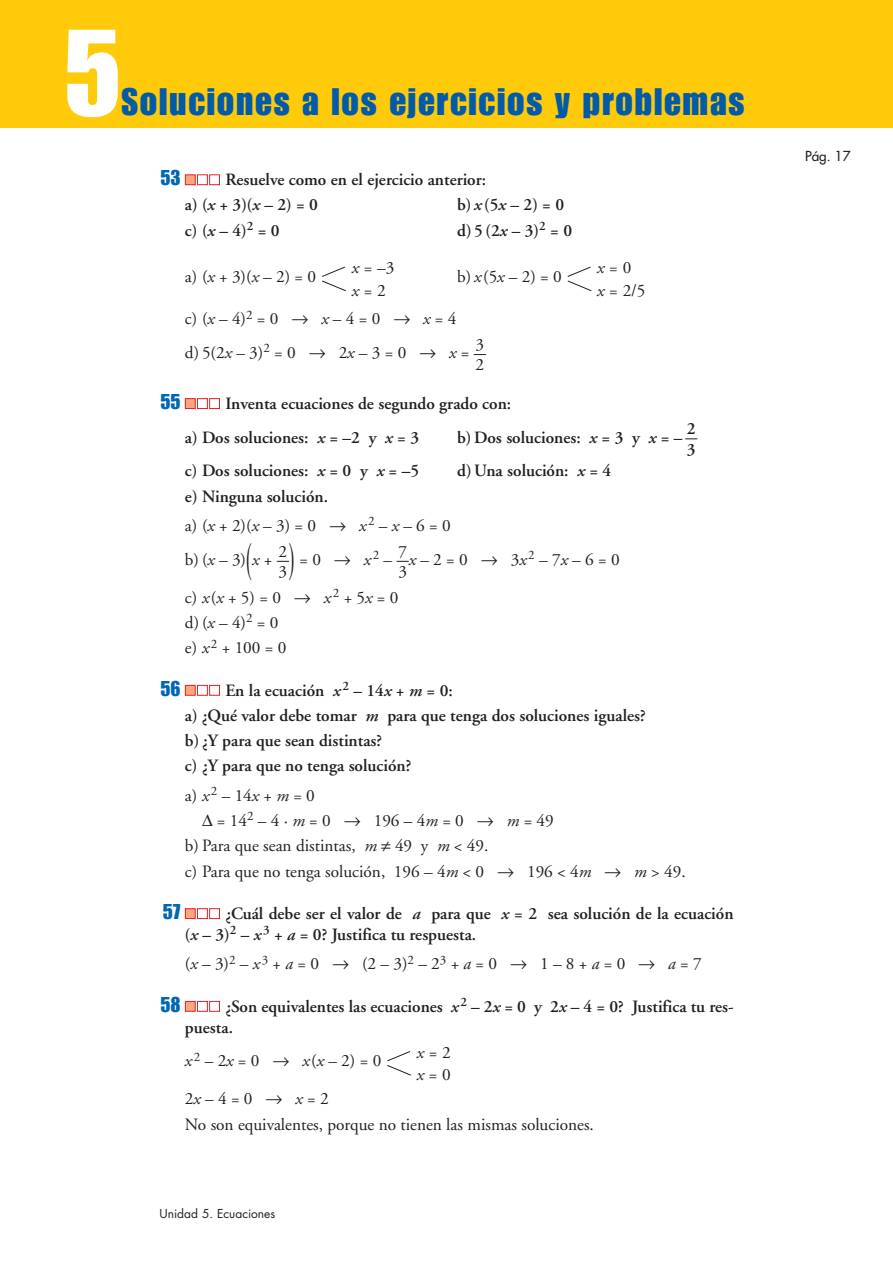
<style>
.page{position:relative;width:893px;height:1263px;background:#fff}
.page>*{position:absolute;margin:0;border:0;box-sizing:border-box;transform-origin:0 0}
.t1{font:120px "Impact";color:#fff}
.t2{font:43.05px "Anaya Math 1";color:#231f20;scale:.4 1}
.t3{font:37.5px "Impact";letter-spacing:.05em;color:#015aaa}
.t4{font:21px "Impact";color:#0166b3}
.t5{font:600 17.25px/25.2px "Adobe Garamond";color:#231f20}
.t6{font:17.25px/25.2px "Adobe Garamond";color:#231f20}
.t7{font:13.5px "Futura";color:#231f20}
.t8{font:12px "Futura";color:#231f20}
.s1{font-style:italic}
.s2{font-family:"Anaya Math 1"}
.s3{font-weight:400}
.s4{font-weight:400;font-style:italic}
.s5{font-family:"Anaya Math 1";font-weight:400}
</style>
<div class="page">
<div style="left:0;top:0;width:893px;height:128px;background:#feca0a"></div>
<svg style="left:387px;top:1051px;width:24px;height:25px"></svg>
<div style="left:209px;top:1001px;width:11px;height:11px;border:1px solid #ee1d23"></div>
<div style="left:197px;top:1001px;width:11px;height:11px;border:1px solid #ee1d23"></div>
<div style="left:185px;top:1001px;width:10px;height:10px;background:#f8a87e"></div>
<div style="left:185px;top:1001px;width:11px;height:11px;border:1px solid #ee1d23"></div>
<div style="left:209px;top:908px;width:11px;height:11px;border:1px solid #ee1d23"></div>
<div style="left:197px;top:908px;width:11px;height:11px;border:1px solid #ee1d23"></div>
<div style="left:185px;top:909px;width:10px;height:10px;background:#f8a87e"></div>
<div style="left:185px;top:908px;width:11px;height:11px;border:1px solid #ee1d23"></div>
<div style="left:209px;top:685px;width:11px;height:11px;border:1px solid #ee1d23"></div>
<div style="left:197px;top:685px;width:11px;height:11px;border:1px solid #ee1d23"></div>
<div style="left:185px;top:685px;width:10px;height:10px;background:#f8a87e"></div>
<div style="left:185px;top:685px;width:11px;height:11px;border:1px solid #ee1d23"></div>
<svg style="left:397px;top:561px;width:12px;height:1px"></svg>
<svg style="left:277px;top:561px;width:12px;height:1px"></svg>
<svg style="left:685px;top:438px;width:12px;height:1px"></svg>
<div style="left:209px;top:398px;width:11px;height:11px;border:1px solid #ee1d23"></div>
<div style="left:197px;top:398px;width:11px;height:11px;border:1px solid #ee1d23"></div>
<div style="left:185px;top:399px;width:10px;height:9px;background:#f8a87e"></div>
<div style="left:185px;top:398px;width:11px;height:11px;border:1px solid #ee1d23"></div>
<svg style="left:474px;top:354px;width:12px;height:1px"></svg>
<svg style="left:567px;top:266px;width:25px;height:25px"></svg>
<svg style="left:322px;top:266px;width:24px;height:26px"></svg>
<div style="left:209px;top:174px;width:11px;height:11px;border:1px solid #ee1d23"></div>
<div style="left:197px;top:174px;width:11px;height:11px;border:1px solid #ee1d23"></div>
<div style="left:185px;top:175px;width:10px;height:10px;background:#f8a87e"></div>
<div style="left:185px;top:174px;width:11px;height:11px;border:1px solid #ee1d23"></div>
<h1 class="t1" style="left:64px;top:30px;width:59px">5</h1>
<h3 class="t3" style="left:121px;top:89px;width:625px">Soluciones a los ejercicios y problemas</h3>
<p class="t4" style="left:161px;top:170px;width:22px">53</p>
<p class="t5" style="left:185px;top:169px;width:303px;text-indent:40px">Resuelve como en el ejercicio anterior: a) (<span class="s1">x</span> + 3)(<span class="s1">x</span> – 2) = 0</p>
<p class="t5" style="left:457px;top:194px;width:109px">b)<span class="s1">x</span>(5<span class="s1">x</span> – 2) = 0</p>
<p class="t5" style="left:185px;top:219px;width:96px">c) (<span class="s1">x</span> – 4)<sup>2</sup> = 0</p>
<p class="t5" style="left:457px;top:219px;width:116px">d) 5 (2<span class="s1">x</span> – 3)<sup>2</sup> = 0</p>
<p class="t6" style="left:185px;top:266px;width:133px">a) (<span class="s1">x</span> + 3)(<span class="s1">x</span> – 2) = 0</p>
<p class="t6" style="left:457px;top:266px;width:106px">b) <span class="s1">x</span>(5<span class="s1">x</span> – 2) = 0</p>
<p class="t6" style="left:185px;top:304px;width:286px;line-height:33.8px">c)(<span class="s1">x</span>– 4)<sup>2</sup>= 0 <span class="s2">8</span> <span class="s1">x</span>– 4 = 0 <span class="s2">8</span> <span class="s1">x</span>= 4 d)5(2<span class="s1">x</span> – 3)<sup>2</sup> = 0 <span class="s2">8</span> 2<span class="s1">x</span> – 3 = 0 <span class="s2">8</span> <span class="s1">x</span> =</p>
<p class="t6" style="left:352px;top:258px;width:44px;line-height:22.4px"><span class="s1">x</span> = –3 <span class="s1">x</span> = 2</p>
<p class="t6" style="left:475px;top:336px;width:10px;line-height:20.2px">3<br>2</p>
<p class="t6" style="left:597px;top:258px;width:50px;line-height:22.4px"><span class="s1">x</span> = 0<br><span class="s1">x</span> = 2/5</p>
<p class="t4" style="left:161px;top:394px;width:22px">55</p>
<p class="t5" style="left:185px;top:388px;width:328px;line-height:33.8px;text-indent:40px">Inventa ecuaciones de segundo grado con: a) Dos soluciones: <span class="s1">x</span> = –2 y <span class="s1">x</span> = 3</p>
<p class="t5" style="left:687px;top:420px;width:10px;line-height:20.2px">2<br>3</p>
<p class="t5" style="left:457px;top:426px;width:227px">b) Dos soluciones: <span class="s1">x</span> = 3 y <span class="s1">x</span> = –</p>
<p class="t5" style="left:185px;top:460px;width:236px">c) Dos soluciones: <span class="s1">x</span> = 0 y <span class="s1">x</span> = –5</p>
<p class="t5" style="left:457px;top:460px;width:156px">d) Una solución: <span class="s1">x</span> = 4</p>
<p class="t5" style="left:185px;top:483px;width:267px;line-height:29.5px">e) Ninguna solución.<br><span class="s3">a) (</span><span class="s4">x</span> <span class="s3">+ 2)(</span><span class="s4">x</span> <span class="s3">– 3) = 0</span> <span class="s5">8</span> <span class="s4">x</span><sup>2</sup> <span class="s3">–</span> <span class="s4">x</span> <span class="s3">– 6 = 0</span></p>
<p class="t6" style="left:185px;top:548px;width:89px">b)(<span class="s1">x</span>– 3) <span class="s1">x</span>+</p>
<p class="t6" style="left:299px;top:548px;width:322px">= 0 <span class="s2">8</span> <span class="s1">x</span><sup>2</sup>– <span class="s1">x</span>– 2 = 0 <span class="s2">8</span> 3<span class="s1">x</span><sup>2</sup>– 7<span class="s1">x</span>– 6 = 0</p>
<p class="t6" style="left:185px;top:586px;width:215px">c) <span class="s1">x</span>(<span class="s1">x</span> + 5) = 0 <span class="s2">8</span> <span class="s1">x</span><sup>2</sup> + 5<span class="s1">x</span> = 0 d) (<span class="s1">x</span> – 4)<sup>2</sup> = 0<br>e) <span class="s1">x</span><sup>2</sup> + 100 = 0</p>
<h2 class="t2" style="left:246px;top:539px;width:16px">(</h2>
<h2 class="t2" style="left:289px;top:539px;width:16px">)</h2>
<p class="t6" style="left:279px;top:540px;width:10px">2</p>
<p class="t6" style="left:398px;top:540px;width:10px">7</p>
<p class="t6" style="left:279px;top:561px;width:10px">3</p>
<p class="t6" style="left:398px;top:561px;width:10px">3</p>
<p class="t4" style="left:161px;top:681px;width:22px">56</p>
<p class="t5" style="left:185px;top:679px;width:462px;text-indent:40px">En la ecuación <span class="s1">x</span> <sup>2</sup> – 14<span class="s1">x</span> + <span class="s1">m</span> = 0:<br>a) ¿Qué valor debe tomar <span class="s1">m</span> para que tenga dos soluciones iguales? b) ¿Y para que sean distintas?<br>c) ¿Y para que no tenga solución?</p>
<p class="t6" style="left:185px;top:784px;width:131px">a)<span class="s1">x</span><sup>2</sup>– 14<span class="s1">x</span>+<span class="s1">m</span>= 0</p>
<p class="t6" style="left:202px;top:810px;width:353px"><span class="s2">D</span>= 14<sup>2</sup>– 4 · <span class="s1">m</span>= 0 <span class="s2">8</span> 196 – 4<span class="s1">m</span>= 0 <span class="s2">8</span> <span class="s1">m</span>= 49</p>
<p class="t6" style="left:185px;top:835px;width:305px">b) Para que sean distintas, <span class="s1">m</span> <span class="s2">?</span> 49 y <span class="s1">m</span> &lt; 49.</p>
<p class="t6" style="left:185px;top:860px;width:502px">c) Para que no tenga solución, 196 – 4<span class="s1">m</span> &lt; 0 <span class="s2">8</span> 196 &lt; 4<span class="s1">m</span> <span class="s2">8</span> <span class="s1">m</span> &gt; 49.</p>
<p class="t4" style="left:163px;top:904px;width:19px">57</p>
<p class="t5" style="left:185px;top:905px;width:550px;line-height:21px;text-indent:40px">¿Cuál debe ser el valor de <span class="s1">a</span> para que <span class="s1">x</span> = 2 sea solución de la ecuación (<span class="s1">x</span> – 3)<sup>2</sup> – <span class="s1">x</span> <sup>3</sup> + <span class="s1">a</span> = 0? Justifica tu respuesta.</p>
<p class="t6" style="left:185px;top:953px;width:518px">(<span class="s1">x</span>– 3)<sup>2</sup>– <span class="s1">x</span><sup>3</sup>+<span class="s1">a</span>= 0 <span class="s2">8</span> (2 – 3)<sup>2</sup>– 2<sup>3</sup>+<span class="s1">a</span>= 0 <span class="s2">8</span> 1 – 8 +<span class="s1">a</span>= 0 <span class="s2">8</span> <span class="s1">a</span>= 7</p>
<p class="t4" style="left:161px;top:997px;width:22px">58</p>
<p class="t5" style="left:185px;top:997px;width:550px;line-height:21px;text-indent:40px">¿Son equivalentes las ecuaciones <span class="s1">x</span> <sup>2</sup> – 2<span class="s1">x</span> = 0 y 2<span class="s1">x</span> – 4 = 0? Justifica tu res&shy;puesta.</p>
<p class="t6" style="left:185px;top:1050px;width:198px"><span class="s1">x</span><sup>2</sup> – 2<span class="s1">x</span> = 0 <span class="s2">8</span> <span class="s1">x</span>(<span class="s1">x</span> – 2) = 0</p>
<p class="t6" style="left:185px;top:1088px;width:410px">2<span class="s1">x</span>– 4 = 0 <span class="s2">8</span> <span class="s1">x</span>= 2<br>No son equivalentes, porque no tienen las mismas soluciones.</p>
<p class="t6" style="left:417px;top:1043px;width:35px;line-height:22.4px"><span class="s1">x</span> = 2 <span class="s1">x</span> = 0</p>
<p class="t8" style="left:159px;top:1208px;width:117px">Unidad 5. Ecuaciones</p>
<p class="t7" style="left:805px;top:149px;width:47px">Pág. 17</p>
</div>
